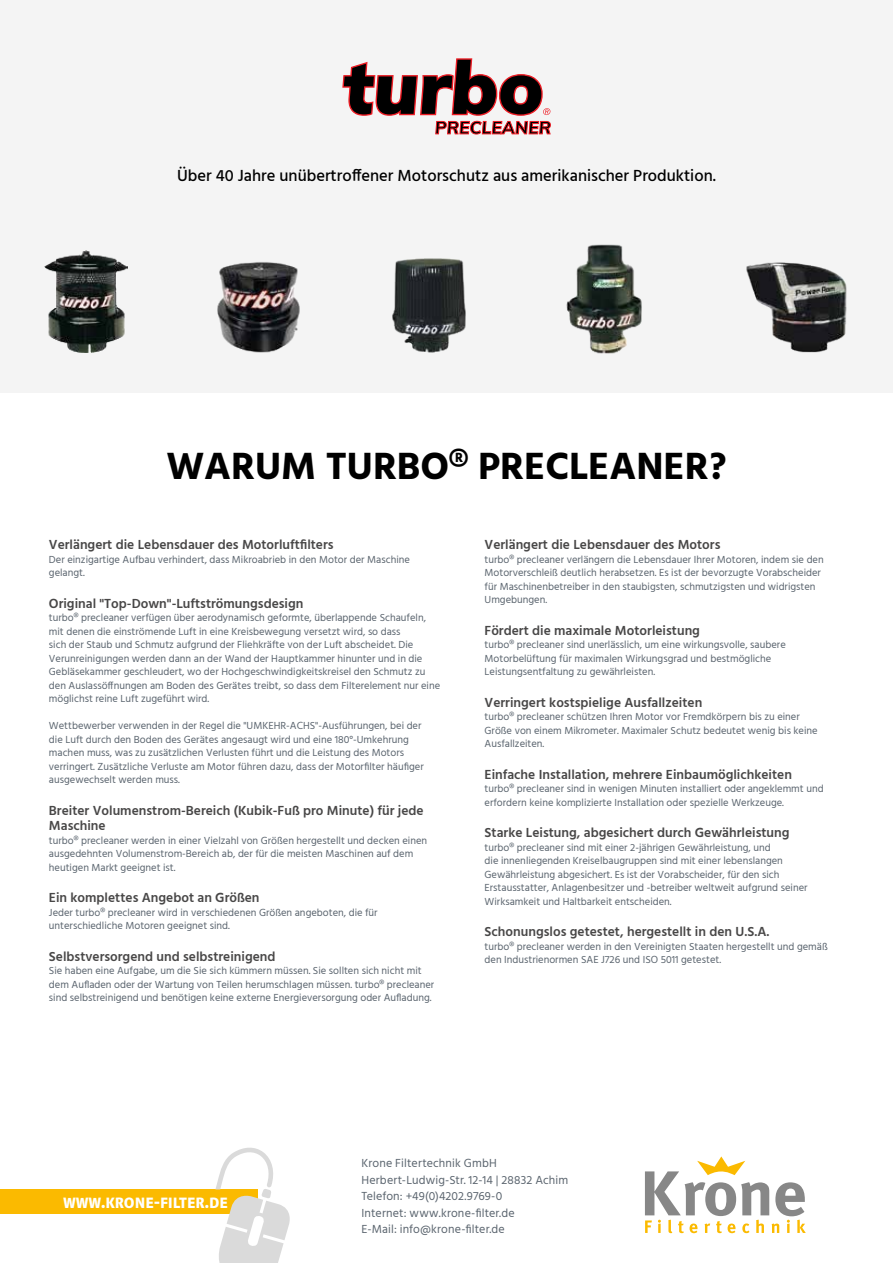
<style>
.page{position:relative;width:893px;height:1263px;background:#fff}
.page>*{position:absolute;margin:0;border:0;box-sizing:border-box;transform-origin:0 0}
.t1{font:700 39px "Hind";color:#000}
.t2{font:18.75px "Riga Bold Small Caps";color:#fff}
.t3{font:500 16.5px "Hind";color:#000}
.t4{font:600 13.5px/15.8px "Hind";color:#484747}
.t5{font:12px/16.5px "Hind";letter-spacing:.01em;color:#5a646e}
.t6{font:10.5px/13.5px "Hind";color:#5a646e}
</style>
<div class="page">
<div style="left:0;top:0;width:893px;height:392px;background:#f4f4f4"></div>
<img style="left:45px;top:250px;width:82px;height:103px">
<img style="left:217px;top:262px;width:83px;height:91px">
<img style="left:392px;top:258px;width:74px;height:95px">
<img style="left:746px;top:262px;width:101px;height:91px">
<img style="left:566px;top:244px;width:76px;height:110px">
<svg style="left:342px;top:58px;width:209px;height:76px"></svg>
<div style="left:0;top:1189px;width:75px;height:25px;background:#fbba00"></div>
<div style="left:49px;top:1189px;width:208px;height:25px;background:#fbba00"></div>
<svg style="left:215px;top:1147px;width:75px;height:116px"></svg>
<svg style="left:645px;top:1156px;width:161px;height:77px"></svg>
<h3 class="t3" style="left:177px;top:164px;width:540px">Über 40 Jahre unübertroffener Motorschutz aus amerikanischer Produktion.</h3>
<h1 class="t1" style="left:166px;top:442px;width:562px">WARUM TURBO® PRECLEANER?</h1>
<p class="t4" style="left:49px;top:537px;width:286px">Verlängert die Lebensdauer des Motorluftfilters</p>
<p class="t6" style="left:49px;top:553px;width:362px">Der einzigartige Aufbau verhindert, dass Mikroabrieb in den Motor der Maschine gelangt.</p>
<p class="t4" style="left:49px;top:596px;width:256px">Original "Top-Down"-Luftströmungsdesign</p>
<p class="t6" style="left:49px;top:611px;width:393px">turbo® precleaner verfügen über aerodynamisch geformte, überlappende Schaufeln, mit denen die einströmende Luft in eine Kreisbewegung versetzt wird, so dass<br>sich der Staub und Schmutz aufgrund der Fliehkräfte von der Luft abscheidet. Die Verunreinigungen werden dann an der Wand der Hauptkammer hinunter und in die Gebläsekammer geschleudert, wo der Hochgeschwindigkeitskreisel den Schmutz zu den Auslassöffnungen am Boden des Gerätes treibt, so dass dem Filterelement nur eine möglichst reine Luft zugeführt wird.</p>
<p class="t6" style="left:49px;top:719px;width:376px">Wettbewerber verwenden in der Regel die "UMKEHR-ACHS"-Ausführungen, bei der die Luft durch den Boden des Gerätes angesaugt wird und eine 180°-Umkehrung machen muss, was zu zusätzlichen Verlusten führt und die Leistung des Motors verringert. Zusätzliche Verluste am Motor führen dazu, dass der Motorfilter häufiger ausgewechselt werden muss.</p>
<p class="t4" style="left:49px;top:803px;width:376px">Breiter Volumenstrom-Bereich (Kubik-Fuß pro Minute) für jede<br>Maschine</p>
<p class="t6" style="left:49px;top:834px;width:380px">turbo® precleaner werden in einer Vielzahl von Größen hergestellt und decken einen ausgedehnten Volumenstrom-Bereich ab, der für die meisten Maschinen auf dem heutigen Markt geeignet ist.</p>
<p class="t4" style="left:49px;top:891px;width:212px">Ein komplettes Angebot an Größen</p>
<p class="t6" style="left:49px;top:906px;width:330px">Jeder turbo® precleaner wird in verschiedenen Größen angeboten, die für unterschiedliche Motoren geeignet sind.</p>
<p class="t4" style="left:49px;top:949px;width:228px">Selbstversorgend und selbstreinigend</p>
<p class="t6" style="left:49px;top:965px;width:387px">Sie haben eine Aufgabe, um die Sie sich kümmern müssen. Sie sollten sich nicht mit dem Aufladen oder der Wartung von Teilen herumschlagen müssen. turbo® precleaner sind selbstreinigend und benötigen keine externe Energieversorgung oder Aufladung.</p>
<p class="t4" style="left:485px;top:537px;width:237px">Verlängert die Lebensdauer des Motors</p>
<p class="t6" style="left:485px;top:553px;width:341px">turbo® precleaner verlängern die Lebensdauer Ihrer Motoren, indem sie den Motorverschleiß deutlich herabsetzen. Es ist der bevorzugte Vorabscheider für Maschinenbetreiber in den staubigsten, schmutzigsten und widrigsten Umgebungen.</p>
<p class="t4" style="left:485px;top:623px;width:217px">Fördert die maximale Motorleistung</p>
<p class="t6" style="left:485px;top:638px;width:303px">turbo® precleaner sind unerlässlich, um eine wirkungsvolle, saubere<br>Motorbelüftung für maximalen Wirkungsgrad und bestmögliche<br>Leistungsentfaltung zu gewährleisten.</p>
<p class="t4" style="left:485px;top:695px;width:219px">Verringert kostspielige Ausfallzeiten</p>
<p class="t6" style="left:485px;top:710px;width:335px">turbo® precleaner schützen Ihren Motor vor Fremdkörpern bis zu einer<br>Größe von einem Mikrometer. Maximaler Schutz bedeutet wenig bis keine<br>Ausfallzeiten.</p>
<p class="t4" style="left:485px;top:767px;width:309px">Einfache Installation, mehrere Einbaumöglichkeiten</p>
<p class="t6" style="left:485px;top:782px;width:341px">turbo® precleaner sind in wenigen Minuten installiert oder angeklemmt und erfordern keine komplizierte Installation oder spezielle Werkzeuge.</p>
<p class="t4" style="left:485px;top:825px;width:306px">Starke Leistung, abgesichert durch Gewährleistung</p>
<p class="t6" style="left:485px;top:841px;width:324px">turbo® precleaner sind mit einer 2-jährigen Gewährleistung, und<br>die innenliegenden Kreiselbaugruppen sind mit einer lebenslangen Gewährleistung abgesichert. Es ist der Vorabscheider, für den sich Erstausstatter, Anlagenbesitzer und -betreiber weltweit aufgrund seiner Wirksamkeit und Haltbarkeit entscheiden.</p>
<p class="t4" style="left:485px;top:924px;width:286px">Schonungslos getestet, hergestellt in den U.S.A.</p>
<p class="t6" style="left:485px;top:940px;width:345px">turbo® precleaner werden in den Vereinigten Staaten hergestellt und gemäß den Industrienormen SAE J726 und ISO 5011 getestet.</p>
<h2 class="t2" style="left:63px;top:1191px;width:166px">www.krone-filter.de</h2>
<p class="t5" style="left:361px;top:1155px;width:208px">Krone Filtertechnik GmbH<br>Herbert-Ludwig-Str. 12-14 | 28832 Achim<br>Telefon: +49(0)4202.9769-0<br>Internet: www.krone-filter.de<br>E-Mail: info@krone-filter.de</p>
</div>
